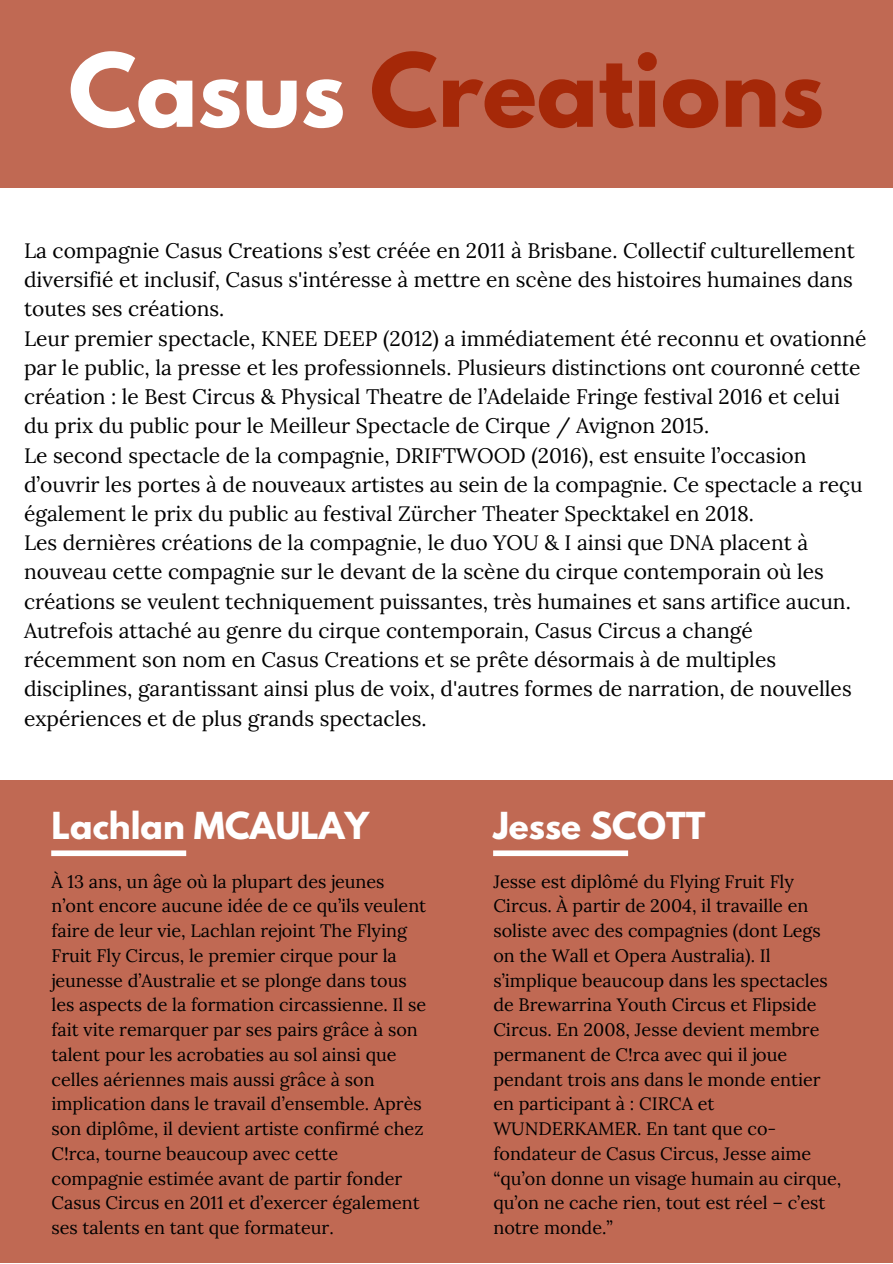
<style>
.page{position:relative;width:893px;height:1264px;background:#fff}
.page>*{position:absolute;margin:0;border:0;box-sizing:border-box;transform-origin:0 0}
.t1{font:700 89.85px "League Spartan";color:#a52808}
.t2{font:700 33px "League Spartan";color:#fff}
.t3{font:21px/29.2px "Lora";color:#000}
.t4{font:18px/24.8px "Lora";color:#000}
.s1{color:#fff}
</style>
<div class="page">
<div style="left:0;top:779px;width:892px;height:483px;background:#c06953"></div>
<div style="left:0;top:0;width:892px;height:187px;background:#c06953"></div>
<div style="left:51px;top:850px;width:135px;height:6px;background:#fff"></div>
<div style="left:493px;top:850px;width:135px;height:6px;background:#fff"></div>
<h1 class="t1" style="left:69px;top:46px;width:757px"><span class="s1">Casus</span> Creations</h1>
<p class="t3" style="left:24px;top:235px;width:844px">La compagnie Casus Creations s’est créée en 2011 à Brisbane. Collectif culturellement diversifié et inclusif, Casus s'intéresse à mettre en scène des histoires humaines dans toutes ses créations.<br>Leur premier spectacle, KNEE DEEP (2012) a immédiatement été reconnu et ovationné par le public, la presse et les professionnels. Plusieurs distinctions ont couronné cette création : le Best Circus &amp; Physical Theatre de l’Adelaide Fringe festival 2016 et celui du prix du public pour le Meilleur Spectacle de Cirque / Avignon 2015.<br>Le second spectacle de la compagnie, DRIFTWOOD (2016), est ensuite l’occasion d’ouvrir les portes à de nouveaux artistes au sein de la compagnie. Ce spectacle a reçu également le prix du public au festival Zürcher Theater Specktakel en 2018.<br>Les dernières créations de la compagnie, le duo YOU &amp; I ainsi que DNA placent à nouveau cette compagnie sur le devant de la scène du cirque contemporain où les créations se veulent techniquement puissantes, très humaines et sans artifice aucun.<br>Autrefois attaché au genre du cirque contemporain, Casus Circus a changé récemment son nom en Casus Creations et se prête désormais à de multiples disciplines, garantissant ainsi plus de voix, d'autres formes de narration, de nouvelles expériences et de plus grands spectacles.</p>
<h2 class="t2" style="left:51px;top:809px;width:319px">Lachlan MCAULAY</h2>
<h2 class="t2" style="left:493px;top:809px;width:213px">Jesse SCOTT</h2>
<p class="t4" style="left:51px;top:868px;width:376px">À 13 ans, un âge où la plupart des jeunes n’ont encore aucune idée de ce qu’ils veulent faire de leur vie, Lachlan rejoint The Flying Fruit Fly Circus, le premier cirque pour la jeunesse d’Australie et se plonge dans tous les aspects de la formation circassienne. Il se fait vite remarquer par ses pairs grâce à son talent pour les acrobaties au sol ainsi que celles aériennes mais aussi grâce à son implication dans le travail d’ensemble. Après son diplôme, il devient artiste confirmé chez C!rca, tourne beaucoup avec cette compagnie estimée avant de partir fonder Casus Circus en 2011 et d’exercer également ses talents en tant que formateur.</p>
<p class="t4" style="left:493px;top:868px;width:349px">Jesse est diplômé du Flying Fruit Fly Circus. À partir de 2004, il travaille en soliste avec des compagnies (dont Legs on the Wall et Opera Australia). Il s’implique beaucoup dans les spectacles de Brewarrina Youth Circus et Flipside Circus. En 2008, Jesse devient membre permanent de C!rca avec qui il joue pendant trois ans dans le monde entier en participant à : CIRCA et WUNDERKAMER. En tant que co&shy;fondateur de Casus Circus, Jesse aime “qu’on donne un visage humain au cirque, qu’on ne cache rien, tout est réel – c’est notre monde.”</p>
</div>
